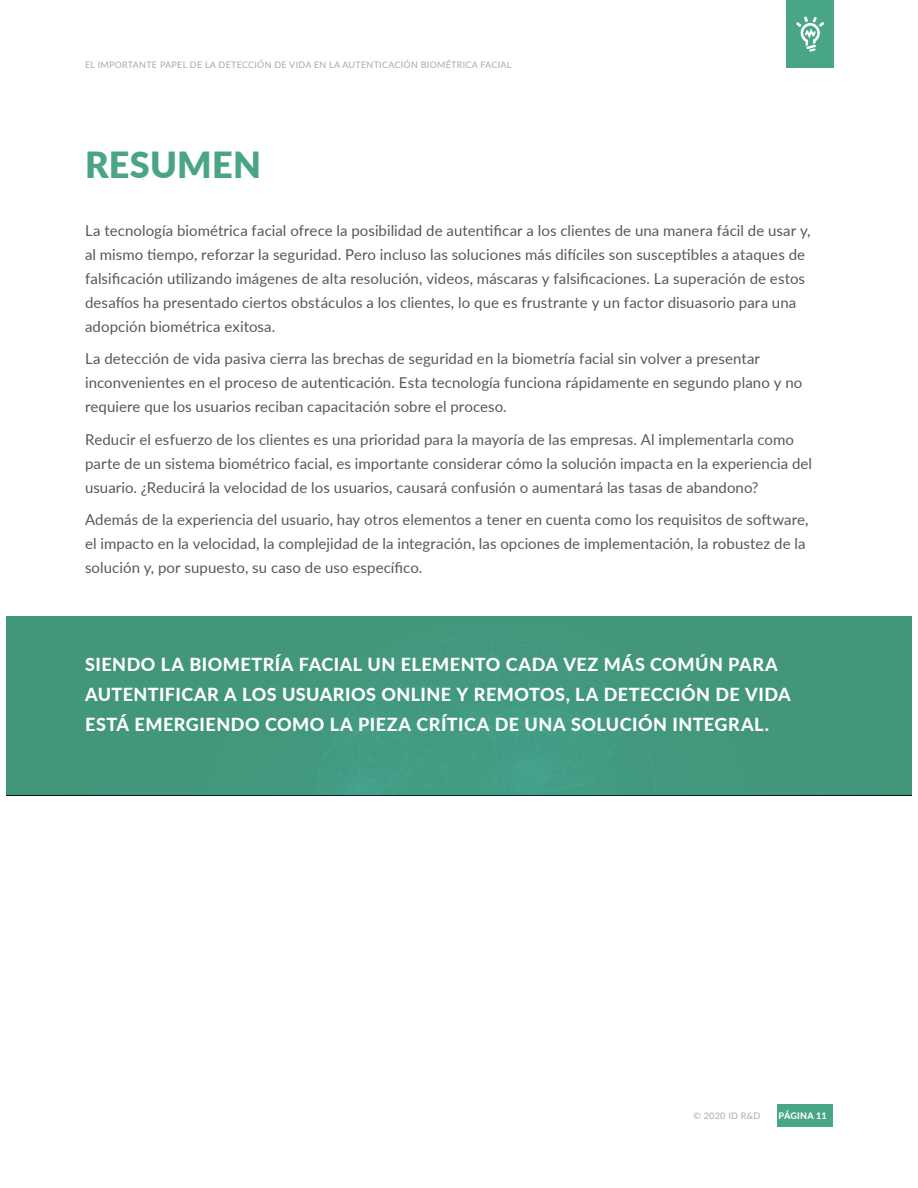
<style>
.page{position:relative;width:918px;height:1188px;background:#fff}
.page>*{position:absolute;margin:0;border:0;box-sizing:border-box;transform-origin:0 0}
.HEADING{font:900 36px "Lato";letter-spacing:.01em;color:#49a586}
.NEW_NEW_SUB{font:800 18px/30px "Lato";letter-spacing:.03em;color:#fff}
.COPY{font:15px/24px "Lato";letter-spacing:.005em;color:#57585a}
.t1{font:9px "Lato";letter-spacing:.03em;color:#a8a9ad}
.t2{font:800 9px "Lato";letter-spacing:.03em;color:#fff}
</style>
<div class="page">
<div style="left:786px;top:0;width:48px;height:68px;background:#48a686"></div>
<svg style="left:796px;top:16px;width:29px;height:36px"></svg>
<div style="left:777px;top:1104px;width:56px;height:23px;background:#48a686"></div>
<div style="left:6px;top:617px;width:906px;height:178px;background:#42967c"></div>
<p class="t1" style="left:85px;top:58px;width:428px">EL IMPORTANTE PAPEL DE LA DETECCIÓN DE VIDA EN LA AUTENTICACIÓN BIOMÉTRICA FACIAL</p>
<p class="HEADING" style="left:85px;top:138px;width:178px">RESUMEN</p>
<p class="COPY" style="left:85px;top:218px;width:727px">La tecnología biométrica facial ofrece la posibilidad de autentificar a los clientes de una manera fácil de usar y, al mismo tiempo, reforzar la seguridad. Pero incluso las soluciones más difíciles son susceptibles a ataques de falsificación utilizando imágenes de alta resolución, videos, máscaras y falsificaciones. La superación de estos desafíos ha presentado ciertos obstáculos a los clientes, lo que es frustrante y un factor disuasorio para una adopción biométrica exitosa.</p>
<p class="COPY" style="left:85px;top:346px;width:719px">La detección de vida pasiva cierra las brechas de seguridad en la biometría facial sin volver a presentar inconvenientes en el proceso de autenticación. Esta tecnología funciona rápidamente en segundo plano y no requiere que los usuarios reciban capacitación sobre el proceso.</p>
<p class="COPY" style="left:85px;top:427px;width:729px">Reducir el esfuerzo de los clientes es una prioridad para la mayoría de las empresas. Al implementarla como parte de un sistema biométrico facial, es importante considerar cómo la solución impacta en la experiencia del usuario. ¿Reducirá la velocidad de los usuarios, causará confusión o aumentará las tasas de abandono?</p>
<p class="COPY" style="left:85px;top:507px;width:725px">Además de la experiencia del usuario, hay otros elementos a tener en cuenta como los requisitos de software, el impacto en la velocidad, la complejidad de la integración, las opciones de implementación, la robustez de la solución y, por supuesto, su caso de uso específico.</p>
<p class="NEW_NEW_SUB" style="left:85px;top:649px;width:707px">SIENDO LA BIOMETRÍA FACIAL UN ELEMENTO CADA VEZ MÁS COMÚN PARA<br>AUTENTIFICAR A LOS USUARIOS ONLINE Y REMOTOS, LA DETECCIÓN DE VIDA<br>ESTÁ EMERGIENDO COMO LA PIEZA CRÍTICA DE UNA SOLUCIÓN INTEGRAL.</p>
<p class="t1" style="left:694px;top:1109px;width:68px">© 2020 ID R&amp;D</p>
<p class="t2" style="left:779px;top:1109px;width:50px">PÁGINA 11</p>
</div>
